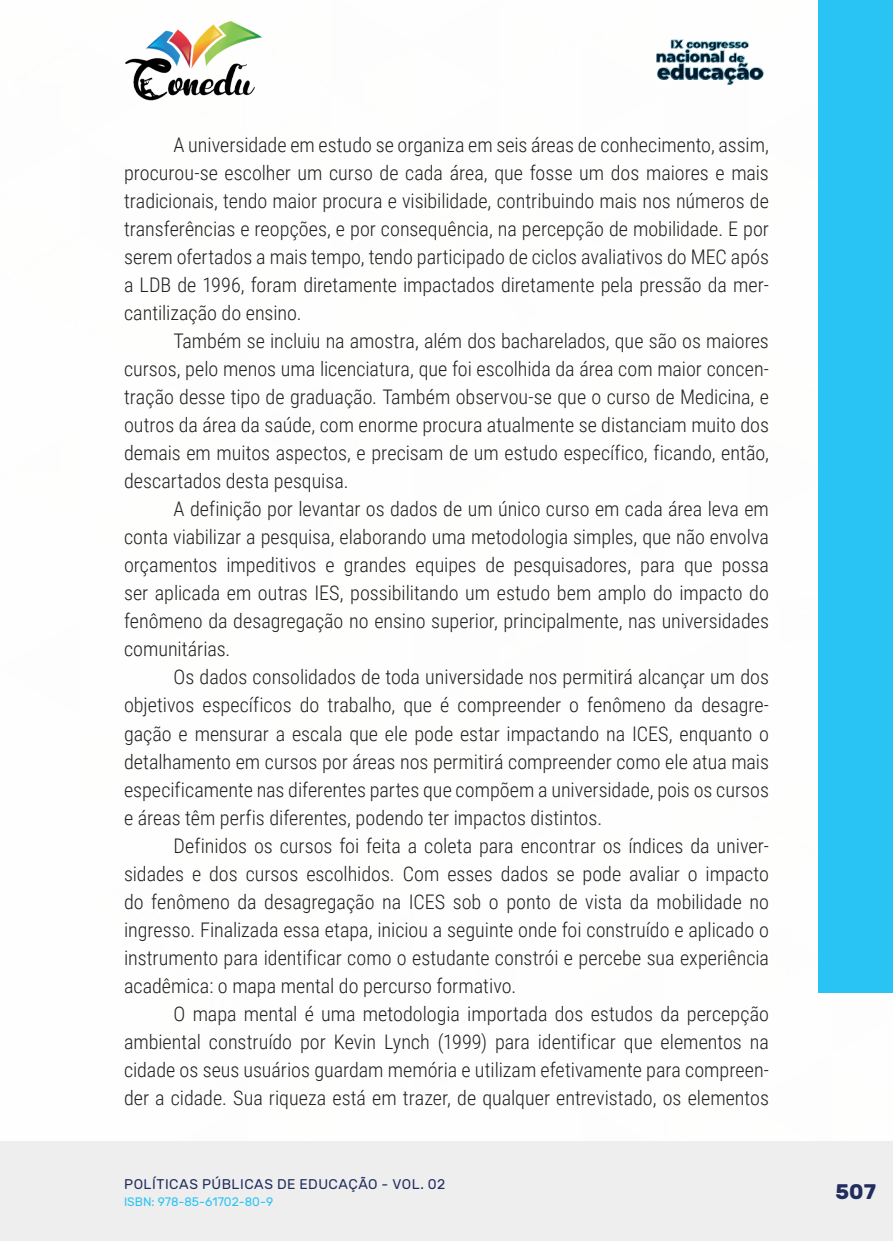
<style>
.page{position:relative;width:893px;height:1241px;background:#fff}
.page>*{position:absolute;margin:0;border:0;box-sizing:border-box;transform-origin:0 0}
.t1{font:700 21px "Rubik";color:#202d5e}
._9_CORPO{font:300 20.12px/28px "Roboto Condensed";color:#231f20;text-align:justify}
.t2{font:14px "Rubik";letter-spacing:.035em;color:#202d5e}
.t3{font:12.25px "Rubik";color:#29c4f3}
</style>
<div class="page">
<div style="left:0;top:1141px;width:893px;height:99px;background:#eeeeef"></div>
<div style="left:819px;top:0;width:74px;height:992px;background:#29c4f3"></div>
<img style="left:125px;top:20px;width:137px;height:81px">
<img style="left:656px;top:39px;width:108px;height:46px">
<p class="_9_CORPO" style="left:124px;top:130px;width:646px;text-indent:50px">A universidade em estudo se organiza em seis áreas de conhecimento, assim, procurou-se escolher um curso de cada área, que fosse um dos maiores e mais tradicionais, tendo maior procura e visibilidade, contribuindo mais nos números de transferências e reopções, e por consequência, na percepção de mobilidade. E por serem ofertados a mais tempo, tendo participado de ciclos avaliativos do MEC após a LDB de 1996, foram diretamente impactados diretamente pela pressão da mer&shy;cantilização do ensino.</p>
<p class="_9_CORPO" style="left:124px;top:326px;width:646px;text-indent:50px">Também se incluiu na amostra, além dos bacharelados, que são os maiores cursos, pelo menos uma licenciatura, que foi escolhida da área com maior concen&shy;tração desse tipo de graduação. Também observou-se que o curso de Medicina, e outros da área da saúde, com enorme procura atualmente se distanciam muito dos demais em muitos aspectos, e precisam de um estudo específico, ficando, então, descartados desta pesquisa.</p>
<p class="_9_CORPO" style="left:124px;top:494px;width:646px;text-indent:50px">A definição por levantar os dados de um único curso em cada área leva em conta viabilizar a pesquisa, elaborando uma metodologia simples, que não envolva orçamentos impeditivos e grandes equipes de pesquisadores, para que possa ser aplicada em outras IES, possibilitando um estudo bem amplo do impacto do fenômeno da desagregação no ensino superior, principalmente, nas universidades comunitárias.</p>
<p class="_9_CORPO" style="left:124px;top:662px;width:646px;text-indent:50px">Os dados consolidados de toda universidade nos permitirá alcançar um dos objetivos específicos do trabalho, que é compreender o fenômeno da desagre&shy;gação e mensurar a escala que ele pode estar impactando na ICES, enquanto o detalhamento em cursos por áreas nos permitirá compreender como ele atua mais especificamente nas diferentes partes que compõem a universidade, pois os cursos e áreas têm perfis diferentes, podendo ter impactos distintos.</p>
<p class="_9_CORPO" style="left:124px;top:830px;width:646px;text-indent:50px">Definidos os cursos foi feita a coleta para encontrar os índices da univer&shy;sidades e dos cursos escolhidos. Com esses dados se pode avaliar o impacto do fenômeno da desagregação na ICES sob o ponto de vista da mobilidade no ingresso. Finalizada essa etapa, iniciou a seguinte onde foi construído e aplicado o instrumento para identificar como o estudante constrói e percebe sua experiência acadêmica: o mapa mental do percurso formativo.</p>
<p class="_9_CORPO" style="left:124px;top:998px;width:646px;text-indent:50px">O mapa mental é uma metodologia importada dos estudos da percepção ambiental construído por Kevin Lynch (1999) para identificar que elementos na cidade os seus usuários guardam memória e utilizam efetivamente para compreen&shy;der a cidade. Sua riqueza está em trazer, de qualquer entrevistado, os elementos</p>
<p class="t2" style="left:124px;top:1175px;width:323px">POLÍTICAS PÚBLICAS DE EDUCAÇÃO - VOL. 02</p>
<p class="t3" style="left:124px;top:1194px;width:151px">ISBN: 978-85-61702-80-9</p>
<p class="t1" style="left:835px;top:1179px;width:42px">507</p>
</div>
